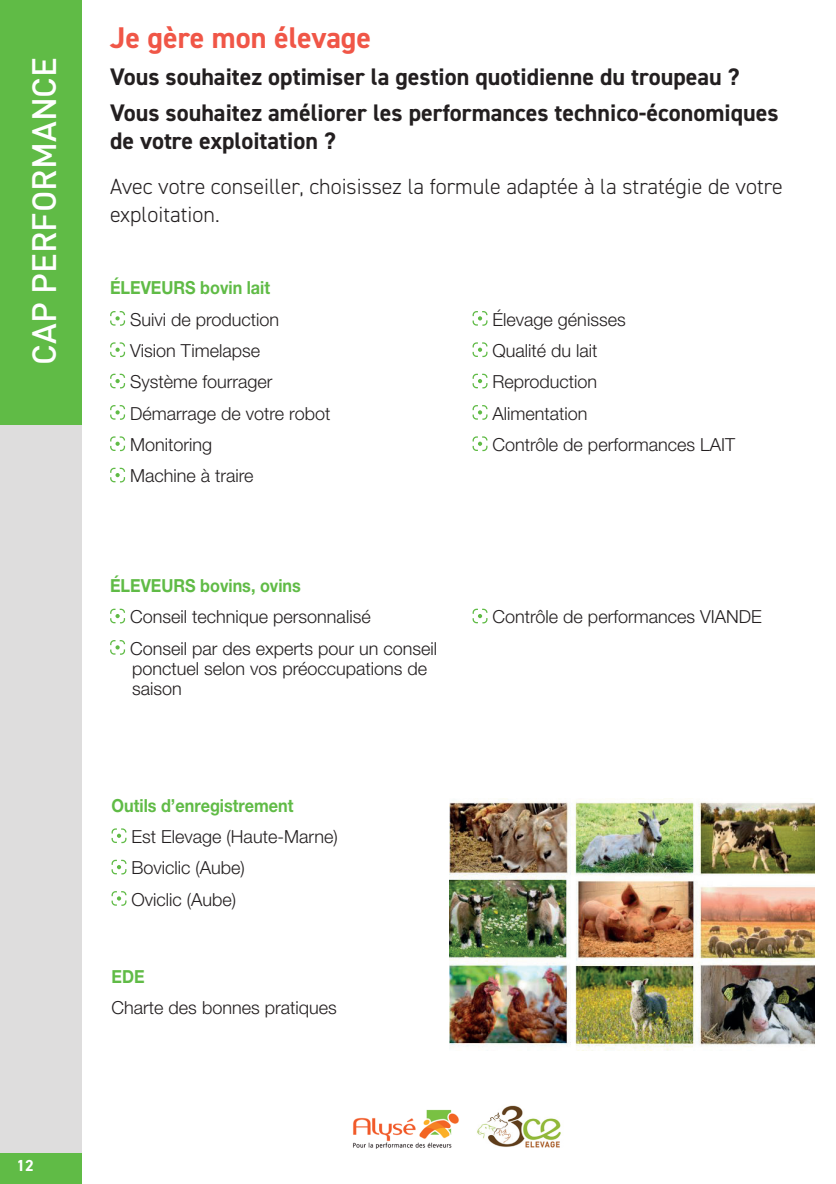
<style>
.page{position:relative;width:836px;height:1184px;background:#fff}
.page>*{position:absolute;margin:0;border:0;box-sizing:border-box;transform-origin:0 0}
.t1{font:500 33.2px "DIN";color:#fff}
.t2{font:700 30px "DIN2014";color:#f05647}
.t3{font:700 24px/36.6px "DIN2014";color:#231f20}
.t4{font:300 22px/28px "DIN2014";color:#231f20}
.t5{font:300 18px/31.4px "Helvetica Neue LT Pro";color:#231f20}
.t6{font:700 18px "Helvetica Neue LT Pro";color:#60bb46;scale:.9 1}
.t7{font:700 16px "DIN2014";color:#fff}
</style>
<div class="page">
<div style="left:0;top:1152px;width:82px;height:32px;background:#60bb46"></div>
<div style="left:0;top:425px;width:82px;height:727px;background:#dedddd"></div>
<div style="left:0;top:0;width:82px;height:425px;background:#60bb46"></div>
<svg style="left:110px;top:311px;width:15px;height:15px"></svg>
<svg style="left:110px;top:342px;width:15px;height:15px"></svg>
<svg style="left:110px;top:374px;width:15px;height:14px"></svg>
<svg style="left:110px;top:405px;width:15px;height:15px"></svg>
<svg style="left:110px;top:436px;width:15px;height:15px"></svg>
<svg style="left:110px;top:468px;width:15px;height:14px"></svg>
<svg style="left:472px;top:311px;width:15px;height:15px"></svg>
<svg style="left:472px;top:342px;width:15px;height:15px"></svg>
<svg style="left:472px;top:374px;width:15px;height:14px"></svg>
<svg style="left:472px;top:405px;width:15px;height:15px"></svg>
<svg style="left:472px;top:436px;width:15px;height:15px"></svg>
<img style="left:353px;top:1109px;width:106px;height:40px">
<img style="left:477px;top:1105px;width:84px;height:43px">
<svg style="left:110px;top:609px;width:15px;height:14px"></svg>
<svg style="left:110px;top:640px;width:15px;height:15px"></svg>
<svg style="left:472px;top:609px;width:15px;height:14px"></svg>
<svg style="left:111px;top:828px;width:15px;height:15px"></svg>
<svg style="left:111px;top:860px;width:15px;height:14px"></svg>
<svg style="left:111px;top:891px;width:15px;height:15px"></svg>
<img style="left:450px;top:799px;width:364px;height:251px">
<h1 class="t1" style="left:23px;top:365px;width:309px;rotate:-90deg">CAP PERFORMANCE</h1>
<h2 class="t2" style="left:110px;top:18px;width:262px">Je gère mon élevage</h2>
<h3 class="t3" style="left:110px;top:58px;width:669px">Vous souhaitez optimiser la gestion quotidienne du troupeau ?<br>Vous souhaitez améliorer les performances technico-économiques</h3>
<h3 class="t3" style="left:110px;top:123px;width:227px">de votre exploitation ?</h3>
<p class="t4" style="left:110px;top:173px;width:674px">Avec votre conseiller, choisissez la formule adaptée à la stratégie de votre exploitation.</p>
<p class="t6" style="left:110px;top:277px;width:179px">ÉLEVEURS bovin lait</p>
<p class="t5" style="left:130px;top:303px;width:202px">Suivi de production<br>Vision Timelapse<br>Système fourrager<br>Démarrage de votre robot<br>Monitoring<br>Machine à traire</p>
<p class="t5" style="left:492px;top:303px;width:244px">Élevage génisses<br>Qualité du lait<br>Reproduction<br>Alimentation<br>Contrôle de performances LAIT</p>
<p class="t6" style="left:110px;top:574px;width:213px">ÉLEVEURS bovins, ovins</p>
<p class="t5" style="left:130px;top:601px;width:308px">Conseil technique personnalisé<br>Conseil par des experts pour un conseil</p>
<p class="t5" style="left:132px;top:658px;width:296px;line-height:20px">ponctuel selon vos préoccupations de saison</p>
<p class="t6" style="left:111px;top:794px;width:203px">Outils d’enregistrement</p>
<p class="t5" style="left:131px;top:821px;width:208px">Est Elevage (Haute-Marne)<br>Boviclic (Aube)<br>Oviclic (Aube)</p>
<p class="t6" style="left:111px;top:965px;width:38px">EDE</p>
<p class="t5" style="left:111px;top:992px;width:227px">Charte des bonnes pratiques</p>
<p class="t5" style="left:492px;top:601px;width:271px">Contrôle de performances VIANDE</p>
<p class="t7" style="left:16px;top:1155px;width:19px">12</p>
</div>
